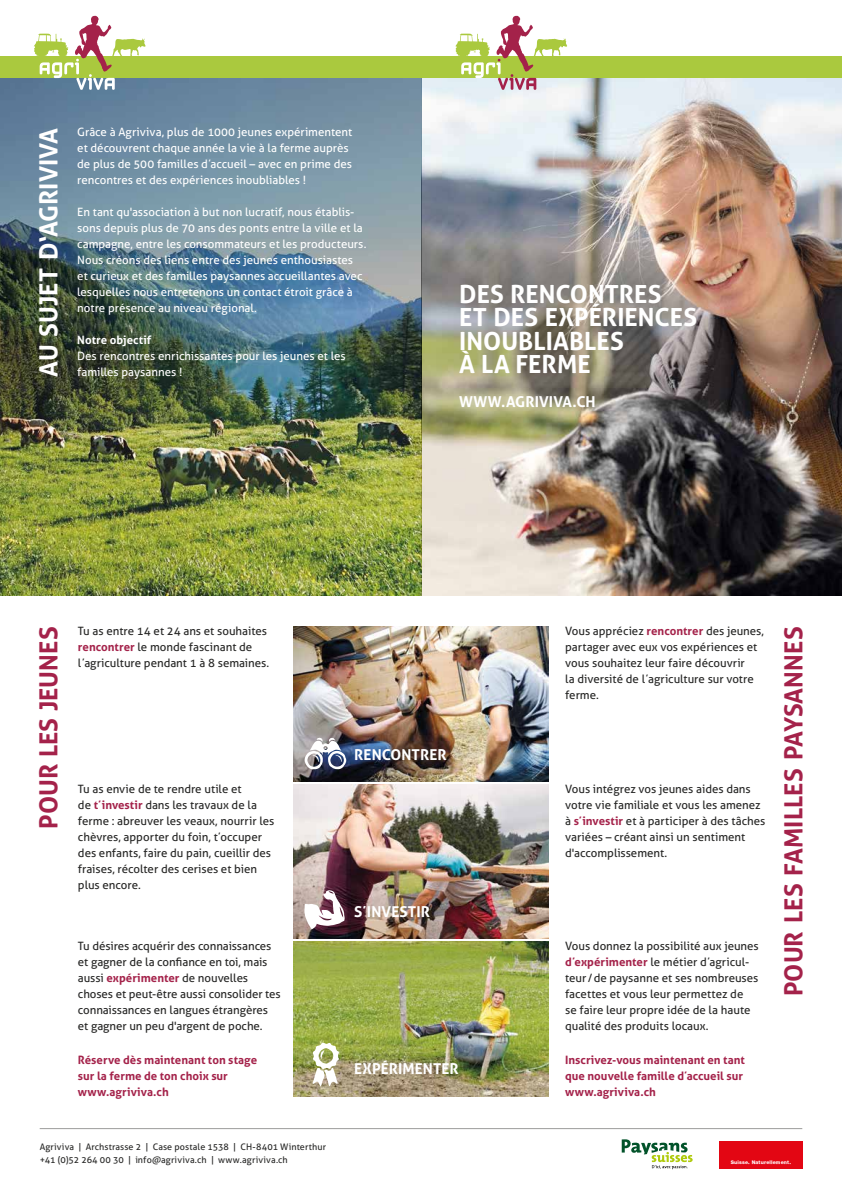
<style>
.page{position:relative;width:842px;height:1191px;background:#fff}
.page>*{position:absolute;margin:0;border:0;box-sizing:border-box;transform-origin:0 0}
.t1{font:700 25px/23.3px "Aller";color:#fff}
.t2{font:700 25px "Aller";color:#a4224a}
.t3{font:700 15px "Aller";letter-spacing:.005em;color:#fff}
.t4{font:11.5px/16px "Aller";letter-spacing:-.005em;color:#282827}
.t5{font:11.5px/16px "Aller";color:#fff}
.t6{font:700 11.5px/16px "Aller";color:#a4224a}
.t7{font:700 11.5px "Aller";color:#fff}
.t8{font:9px/13px "Aller";letter-spacing:.01em;color:#282827}
.t9{font:800 5px "Helvetica Neue";letter-spacing:.03em;color:#fff}
.s1{font-weight:700;color:#a4224a}
</style>
<div class="page">
<img style="left:0;top:78px;width:421px;height:517px">
<img style="left:421px;top:78px;width:421px;height:517px">
<div style="left:719px;top:1140px;width:83px;height:28px;background:#e30613"></div>
<hr style="left:40px;top:1128px;width:762px;height:1px;background:#9d9d9c">
<img style="left:294px;top:626px;width:254px;height:155px">
<img style="left:294px;top:941px;width:254px;height:155px">
<div style="left:0;top:56px;width:842px;height:22px;background:#aac93e"></div>
<svg style="left:305px;top:737px;width:41px;height:32px"></svg>
<img style="left:294px;top:784px;width:254px;height:154px">
<svg style="left:304px;top:890px;width:41px;height:39px"></svg>
<svg style="left:312px;top:1042px;width:27px;height:44px"></svg>
<svg style="left:34px;top:16px;width:112px;height:74px"></svg>
<svg style="left:455px;top:16px;width:112px;height:74px"></svg>
<svg style="left:621px;top:1139px;width:72px;height:31px"></svg>
<h1 class="t1" style="left:37px;top:377px;width:250px;rotate:-90deg">AU SUJET D‘AGRIVIVA</h1>
<p class="t5" style="left:77px;top:124px;width:277px">Grâce à Agriviva, plus de 1000 jeunes expérimentent et découvrent chaque année la vie à la ferme auprès de plus de 500 familles dʼaccueil – avec en prime des rencontres et des expériences inoubliables !</p>
<p class="t5" style="left:77px;top:204px;width:291px">En tant qu'association à but non lucratif, nous établis&shy;sons depuis plus de 70 ans des ponts entre la ville et la campagne, entre les consommateurs et les producteurs.<br>Nous créons des liens entre des jeunes enthousiastes et curieux et des familles paysannes accueillantes avec lesquelles nous entretenons un contact étroit grâce à notre présence au niveau régional.</p>
<p class="t7" style="left:77px;top:333px;width:76px">Notre objectif</p>
<p class="t5" style="left:77px;top:348px;width:270px">Des rencontres enrichissantes pour les jeunes et les familles paysannes !</p>
<h1 class="t1" style="left:459px;top:282px;width:239px">DES RENCONTRES<br>ET DES EXPÉRIENCES<br>INOUBLIABLES<br>À LA FERME</h1>
<h2 class="t3" style="left:459px;top:392px;width:138px">WWW.AGRIVIVA.CH</h2>
<h1 class="t2" style="left:33px;top:828px;width:203px;rotate:-90deg">POUR LES JEUNES</h1>
<p class="t4" style="left:78px;top:623px;width:193px">Tu as entre 14 et 24 ans et souhaites <span class="s1">rencontrer</span> le monde fascinant de lʼagriculture pendant 1 à 8 semaines.</p>
<p class="t4" style="left:78px;top:780px;width:198px">Tu as envie de te rendre utile et<br>de <span class="s1">tʼinvestir</span> dans les travaux de la ferme : abreuver les veaux, nourrir les chèvres, apporter du foin, tʼoccuper des enfants, faire du pain, cueillir des fraises, récolter des cerises et bien plus encore.</p>
<p class="t4" style="left:78px;top:937px;width:204px">Tu désires acquérir des connaissances et gagner de la confiance en toi, mais aussi <span class="s1">expérimenter</span> de nouvelles choses et peut-être aussi consolider tes connaissances en langues étrangères et gagner un peu d'argent de poche.</p>
<h2 class="t3" style="left:354px;top:745px;width:94px">RENCONTRER</h2>
<h2 class="t3" style="left:354px;top:902px;width:77px">SʼINVESTIR</h2>
<p class="t4" style="left:565px;top:623px;width:200px">Vous appréciez <span class="s1">rencontrer</span> des jeunes, partager avec eux vos expériences et vous souhaitez leur faire découvrir<br>la diversité de lʼagriculture sur votre ferme.</p>
<p class="t4" style="left:565px;top:780px;width:202px">Vous intégrez vos jeunes aides dans votre vie familiale et vous les amenez à <span class="s1">sʼinvestir</span> et à participer à des tâches variées – créant ainsi un sentiment d'accomplissement.</p>
<p class="t4" style="left:565px;top:937px;width:195px">Vous donnez la possibilité aux jeunes <span class="s1">dʼexpérimenter</span> le métier dʼagricul&shy;teur /de paysanne et ses nombreuses facettes et vous leur permettez de<br>se faire leur propre idée de la haute qualité des produits locaux.</p>
<p class="t6" style="left:78px;top:1051px;width:181px">Réserve dès maintenant ton stage sur la ferme de ton choix sur www.agriviva.ch</p>
<p class="t6" style="left:565px;top:1051px;width:181px">Inscrivez-vous maintenant en tant que nouvelle famille dʼaccueil sur www.agriviva.ch</p>
<h2 class="t3" style="left:354px;top:1059px;width:106px">EXPÉRIMENTER</h2>
<h1 class="t2" style="left:778px;top:996px;width:371px;rotate:-90deg">POUR LES FAMILLES PAYSANNES</h1>
<p class="t8" style="left:40px;top:1140px;width:288px">Agriviva | Archstrasse 2 | Case postale 1538 | CH-8401 Winterthur +41 (0)52 264 00 30 | info@agriviva.ch | www.agriviva.ch</p>
<p class="t9" style="left:731px;top:1158px;width:62px">Suisse. Naturellement.</p>
</div>
